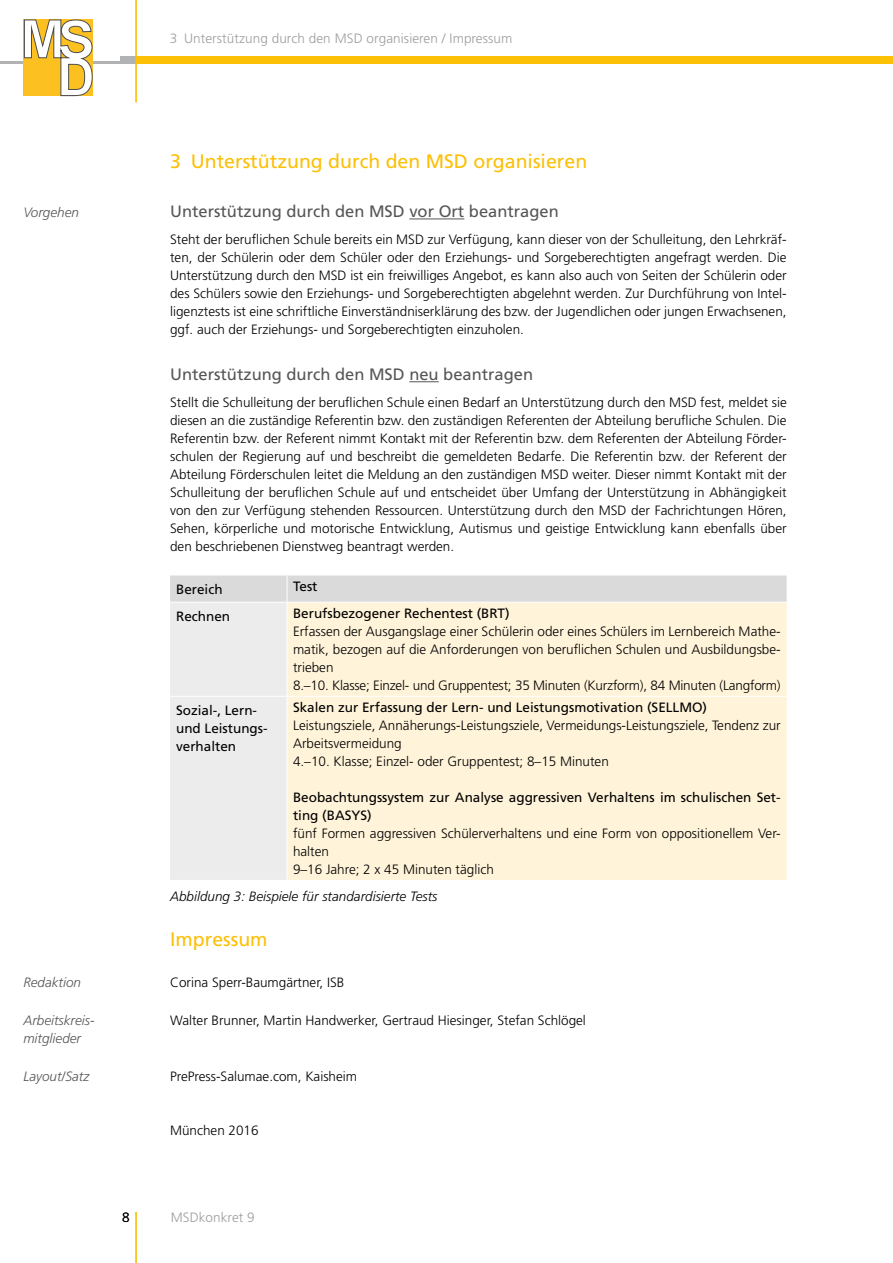
<style>
.page{position:relative;width:893px;height:1263px;background:#fff}
.page>*{position:absolute;margin:0;border:0;box-sizing:border-box;transform-origin:0 0}
.t1{font:19.5px "Frutiger LT Std";color:#fcc007}
.t2{font:16.5px "Frutiger LT Std";color:#565656}
.t3{font:300 13.5px/18px "Frutiger LT Std";color:#000}
.t4{font:13.5px/18px "Frutiger LT Std";color:#000}
.t5{font:300 13.5px "Frutiger LT Std";letter-spacing:.005em;color:#9c9d9d}
.t6{font:italic 300 13.5px/18px "Frutiger LT Std";color:#565656}
.t7{font:italic 300 13.5px "Frutiger LT Std";color:#000}
</style>
<div class="page">
<div style="left:121px;top:56px;width:15px;height:8px;background:#b1b2b3"></div>
<hr style="left:0;top:62px;width:136px;height:2px;background:#b1b2b3">
<div style="left:136px;top:56px;width:757px;height:8px;background:#fcc007"></div>
<hr style="left:135px;top:0;width:2px;height:102px;background:#fcc007">
<hr style="left:135px;top:1212px;width:2px;height:51px;background:#fcc007">
<svg style="left:23px;top:19px;width:70px;height:77px"></svg>
<svg style="left:24px;top:20px;width:69px;height:76px"></svg>
<hr style="left:409px;top:218px;width:55px;height:1px;background:#565656">
<hr style="left:409px;top:381px;width:30px;height:1px;background:#565656">
<svg style="left:170px;top:575px;width:617px;height:305px;background:#f8efdc"></svg>
<hr style="left:170px;top:602px;width:117px;height:1px;background:#fff">
<hr style="left:287px;top:602px;width:500px;height:1px;background:#fff">
<hr style="left:287px;top:602px;width:1px;height:94px;background:#fff">
<hr style="left:170px;top:696px;width:117px;height:1px;background:#fff">
<hr style="left:287px;top:696px;width:500px;height:1px;background:#fff">
<hr style="left:287px;top:697px;width:1px;height:183px;background:#fff">
<p class="t5" style="left:170px;top:31px;width:344px">3 Unterstützung durch den MSD organisieren / Impressum</p>
<p class="t6" style="left:23px;top:204px;width:57px">Vorgehen</p>
<p class="t6" style="left:23px;top:973px;width:59px">Redaktion</p>
<p class="t6" style="left:23px;top:1011px;width:73px">Arbeitskreis&shy;mitglieder</p>
<p class="t6" style="left:23px;top:1067px;width:67px">Layout/Satz</p>
<h1 class="t1" style="left:170px;top:149px;width:419px">3 Unterstützung durch den MSD organisieren</h1>
<p class="t2" style="left:170px;top:202px;width:390px">Unterstützung durch den MSD vor Ort beantragen</p>
<p class="t3" style="left:170px;top:230px;width:618px;text-align:justify">Steht der beruflichen Schule bereits ein MSD zur Verfügung, kann dieser von der Schulleitung, den Lehrkräf&shy;ten, der Schülerin oder dem Schüler oder den Erziehungs- und Sorgeberechtigten angefragt werden. Die Unterstützung durch den MSD ist ein freiwilliges Angebot, es kann also auch von Seiten der Schülerin oder des Schülers sowie den Erziehungs- und Sorgeberechtigten abgelehnt werden. Zur Durchführung von Intel&shy;ligenztests ist eine schriftliche Einverständniserklärung des bzw. der Jugendlichen oder jungen Erwachsenen, ggf. auch der Erziehungs- und Sorgeberechtigten einzuholen.</p>
<p class="t2" style="left:170px;top:365px;width:365px">Unterstützung durch den MSD neu beantragen</p>
<p class="t3" style="left:170px;top:393px;width:618px;text-align:justify">Stellt die Schulleitung der beruflichen Schule einen Bedarf an Unterstützung durch den MSD fest, meldet sie diesen an die zuständige Referentin bzw. den zuständigen Referenten der Abteilung berufliche Schulen. Die Referentin bzw. der Referent nimmt Kontakt mit der Referentin bzw. dem Referenten der Abteilung Förder&shy;schulen der Regierung auf und beschreibt die gemeldeten Bedarfe. Die Referentin bzw. der Referent der Abteilung Förderschulen leitet die Meldung an den zuständigen MSD weiter. Dieser nimmt Kontakt mit der Schulleitung der beruflichen Schule auf und entscheidet über Umfang der Unterstützung in Abhängigkeit von den zur Verfügung stehenden Ressourcen. Unterstützung durch den MSD der Fachrichtungen Hören, Sehen, körperliche und motorische Entwicklung, Autismus und geistige Entwicklung kann ebenfalls über den beschriebenen Dienstweg beantragt werden.</p>
<p class="t4" style="left:176px;top:580px;width:48px">Bereich</p>
<p class="t4" style="left:293px;top:577px;width:26px">Test</p>
<p class="t4" style="left:176px;top:607px;width:55px">Rechnen</p>
<p class="t4" style="left:293px;top:605px;width:218px">Berufsbezogener Rechentest (BRT)</p>
<p class="t3" style="left:293px;top:623px;width:489px">Erfassen der Ausgangslage einer Schülerin oder eines Schülers im Lernbereich Mathe&shy;matik, bezogen auf die Anforderungen von beruflichen Schulen und Ausbildungsbe&shy;trieben<br>8.–10. Klasse; Einzel- und Gruppentest; 35 Minuten (Kurzform), 84 Minuten (Langform)</p>
<p class="t4" style="left:176px;top:701px;width:93px">Sozial-, Lern&shy;und Leistungs&shy;verhalten</p>
<p class="t4" style="left:293px;top:699px;width:416px">Skalen zur Erfassung der Lern- und Leistungsmotivation (SELLMO)</p>
<p class="t3" style="left:293px;top:717px;width:489px">Leistungsziele, Annäherungs-Leistungsziele, Vermeidungs-Leistungsziele, Tendenz zur<br>Arbeitsvermeidung<br>4.–10. Klasse; Einzel- oder Gruppentest; 8–15 Minuten</p>
<p class="t4" style="left:293px;top:789px;width:489px">Beobachtungssystem zur Analyse aggressiven Verhaltens im schulischen Set&shy;ting (BASYS)</p>
<p class="t3" style="left:293px;top:825px;width:489px">fünf Formen aggressiven Schülerverhaltens und eine Form von oppositionellem Ver&shy;halten<br>9–16 Jahre; 2 x 45 Minuten täglich</p>
<p class="t7" style="left:170px;top:889px;width:269px">Abbildung 3: Beispiele für standardisierte Tests</p>
<h1 class="t1" style="left:170px;top:928px;width:99px">Impressum</h1>
<p class="t3" style="left:170px;top:973px;width:176px">Corina Sperr-Baumgärtner, ISB</p>
<p class="t3" style="left:170px;top:1011px;width:417px">Walter Brunner, Martin Handwerker, Gertraud Hiesinger, Stefan Schlögel</p>
<p class="t3" style="left:170px;top:1067px;width:189px">PrePress-Salumae.com, Kaisheim</p>
<p class="t3" style="left:170px;top:1121px;width:90px">München 2016</p>
<p class="t3" style="left:122px;top:1208px;width:9px">8</p>
<p class="t5" style="left:171px;top:1210px;width:86px">MSDkonkret 9</p>
</div>
